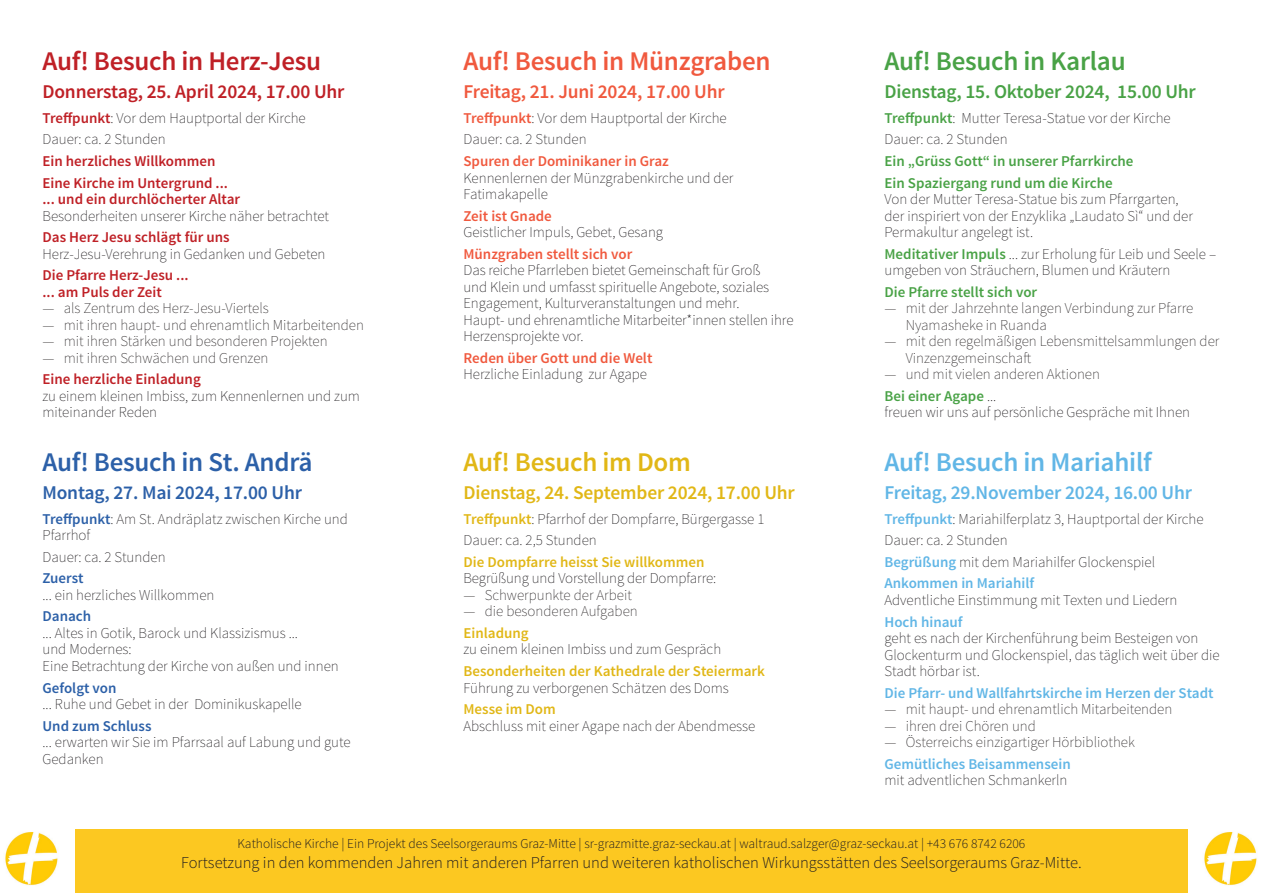
<style>
.page{position:relative;width:1263px;height:893px;background:#fff}
.page>*{position:absolute;margin:0;border:0;box-sizing:border-box;transform-origin:0 0}
.t1{font:600 27px "Source Sans Pro";letter-spacing:-.01em;color:#f0593e}
.t2{font:600 27px "Source Sans Pro";letter-spacing:-.01em;color:#bf2026}
.t3{font:600 27px "Source Sans Pro";letter-spacing:-.01em;color:#61b6e6}
.t4{font:600 27px "Source Sans Pro";letter-spacing:-.01em;color:#2c60a8}
.t5{font:600 27px "Source Sans Pro";letter-spacing:-.01em;color:#49a246}
.t6{font:600 27px "Source Sans Pro";letter-spacing:-.01em;color:#e1b716}
.datum{font:600 19.5px "Source Sans Pro";letter-spacing:-.01em;color:#e1b716}
.datum-2{font:600 19.5px "Source Sans Pro";letter-spacing:-.01em;color:#bf2026}
.datum-3{font:600 19.5px "Source Sans Pro";letter-spacing:-.01em;color:#49a246}
.datum-4{font:600 19.5px "Source Sans Pro";letter-spacing:-.01em;color:#61b6e6}
.datum-5{font:600 19.5px "Source Sans Pro";letter-spacing:-.01em;color:#f0593e}
.datum-6{font:600 19.5px "Source Sans Pro";letter-spacing:-.01em;color:#2c60a8}
.kontakt_gr{font:300 16.5px "Source Sans Pro";color:#231f20}
.text{font:200 15px/16.5px "Source Sans Pro";color:#171417}
.t7{font:200 15px/16.5px "Source Sans Pro";color:#231f20}
.text-2{font:600 15px/16.5px "Source Sans Pro";color:#bf2026}
.text-3{font:600 15px/16.5px "Source Sans Pro";color:#e1b716}
.text_ohne_abstand{font:200 15px/16.5px "Source Sans Pro";letter-spacing:-.005em;color:#171417}
.text_ohne_abstand-2{font:600 15px "Source Sans Pro";color:#61b6e6}
.text_ohne_abstand-3{font:600 15px/16.5px "Source Sans Pro";color:#bf2026}
.text-4{font:600 15px "Source Sans Pro";color:#49a246}
.text_ohne_abstand-4{font:600 15px "Source Sans Pro";color:#49a246}
.kontakt{font:300 13.5px "Source Sans Pro";color:#231f20}
.s1{font-weight:600;color:#bf2026}
.s2{font-weight:200;color:#171417}
.s3{font-weight:600;color:#2c60a8}
.s4{font-weight:600;color:#f0593e}
.s5{font-weight:600;color:#e1b716}
.s6{font-weight:600;color:#49a246}
.s7{font-weight:600;color:#61b6e6}
</style>
<div class="page">
<div style="left:0;top:829px;width:1263px;height:64px;background:#fcc821"></div>
<div style="left:1189px;top:812px;width:74px;height:81px;background:#fff"></div>
<img style="left:1204px;top:832px;width:53px;height:53px">
<div style="left:0;top:812px;width:74px;height:81px;background:#fff"></div>
<img style="left:5px;top:832px;width:53px;height:53px">
<p class="t2" style="left:43px;top:44px;width:280px">Auf! Besuch in Herz-Jesu</p>
<p class="datum-2" style="left:43px;top:79px;width:303px">Donnerstag, 25. April 2024, 17.00 Uhr</p>
<p class="text" style="left:43px;top:110px;width:265px"><span class="s1">Treffpunkt</span>: Vor dem Hauptportal der Kirche</p>
<p class="text" style="left:43px;top:131px;width:125px">Dauer: ca. 2 Stunden</p>
<p class="text-2" style="left:43px;top:153px;width:174px">Ein herzliches Willkommen</p>
<p class="text-2" style="left:43px;top:175px;width:288px">Eine Kirche im Untergrund ...<br>... und ein durchlöcherter Altar<br><span class="s2">Besonderheiten unserer Kirche näher betrachtet</span></p>
<p class="text" style="left:43px;top:229px;width:284px"><span class="s1">Das Herz Jesu schlägt für uns<br></span>Herz-Jesu-Verehrung in Gedanken und Gebeten</p>
<p class="text_ohne_abstand-3" style="left:43px;top:268px;width:148px">Die Pfarre Herz-Jesu ... ... am Puls der Zeit</p>
<p class="t7" style="left:43px;top:300px;width:228px">― als Zentrum des Herz-Jesu-Viertels</p>
<p class="t7" style="left:43px;top:317px;width:323px">― mit ihren haupt- und ehrenamtlich Mitarbeitenden</p>
<p class="t7" style="left:43px;top:333px;width:287px">― mit ihren Stärken und besonderen Projekten</p>
<p class="t7" style="left:43px;top:350px;width:227px">― mit ihren Schwächen und Grenzen</p>
<p class="text" style="left:43px;top:371px;width:319px"><span class="s1">Eine herzliche Einladung<br></span>zu einem kleinen Imbiss, zum Kennenlernen und zum miteinander Reden</p>
<p class="t4" style="left:43px;top:445px;width:272px">Auf! Besuch in St. Andrä</p>
<p class="datum-6" style="left:43px;top:480px;width:261px">Montag, 27. Mai 2024, 17.00 Uhr</p>
<p class="text" style="left:43px;top:510px;width:307px"><span class="s3">Treffpunkt</span>: Am St. Andräplatz zwischen Kirche und<br>Pfarrhof</p>
<p class="text" style="left:43px;top:548px;width:125px">Dauer: ca. 2 Stunden</p>
<p class="text" style="left:43px;top:570px;width:173px"><span class="s3">Zuerst<br></span>... ein herzliches Willkommen</p>
<p class="text" style="left:43px;top:608px;width:298px"><span class="s3">Danach<br></span>... Altes in Gotik, Barock und Klassizismus ...<br>und Modernes:<br>Eine Betrachtung der Kirche von außen und innen</p>
<p class="text" style="left:43px;top:679px;width:261px"><span class="s3">Gefolgt von<br></span>... Ruhe und Gebet in der Dominikuskapelle</p>
<p class="text" style="left:43px;top:717px;width:310px"><span class="s3">Und zum Schluss<br></span>... erwarten wir Sie im Pfarrsaal auf Labung und gute<br>Gedanken</p>
<p class="t1" style="left:463px;top:44px;width:308px">Auf! Besuch in Münzgraben</p>
<p class="datum-5" style="left:463px;top:79px;width:263px">Freitag, 21. Juni 2024, 17.00 Uhr</p>
<p class="text" style="left:463px;top:110px;width:265px"><span class="s4">Treffpunkt</span>: Vor dem Hauptportal der Kirche</p>
<p class="text" style="left:463px;top:131px;width:125px">Dauer: ca. 2 Stunden</p>
<p class="text" style="left:463px;top:153px;width:271px"><span class="s4">Spuren der Dominikaner in Graz<br></span>Kennenlernen der Münzgrabenkirche und der<br>Fatimakapelle</p>
<p class="text" style="left:463px;top:207px;width:201px"><span class="s4">Zeit ist Gnade<br></span>Geistlicher Impuls, Gebet, Gesang</p>
<p class="text" style="left:463px;top:246px;width:331px"><span class="s4">Münzgraben stellt sich vor<br></span>Das reiche Pfarrleben bietet Gemeinschaft für Groß<br>und Klein und umfasst spirituelle Angebote, soziales Engagement, Kulturveranstaltungen und mehr.<br>Haupt- und ehrenamtliche Mitarbeiter*innen stellen ihre Herzensprojekte vor.</p>
<p class="text" style="left:463px;top:350px;width:190px"><span class="s4">Reden über Gott und die Welt<br></span>Herzliche Einladung zur Agape</p>
<p class="t6" style="left:463px;top:445px;width:229px">Auf! Besuch im Dom</p>
<p class="datum" style="left:463px;top:480px;width:333px">Dienstag, 24. September 2024, 17.00 Uhr</p>
<p class="text" style="left:463px;top:510px;width:302px"><span class="s5">Treffpunkt</span>: Pfarrhof der Dompfarre, Bürgergasse 1</p>
<p class="text" style="left:463px;top:532px;width:135px">Dauer: ca. 2,5 Stunden</p>
<p class="text_ohne_abstand" style="left:463px;top:554px;width:254px"><span class="s5">Die Dompfarre heisst Sie willkommen<br></span>Begrüßung und Vorstellung der Dompfarre:</p>
<p class="t7" style="left:463px;top:587px;width:170px">― Schwerpunkte der Arbeit</p>
<p class="t7" style="left:463px;top:603px;width:176px">― die besonderen Aufgaben</p>
<p class="text" style="left:463px;top:625px;width:259px"><span class="s5">Einladung<br></span>zu einem kleinen Imbiss und zum Gespräch</p>
<p class="text-3" style="left:463px;top:663px;width:303px">Besonderheiten der Kathedrale der Steiermark<br><span class="s2">Führung zu verborgenen Schätzen des Doms</span></p>
<p class="text" style="left:463px;top:701px;width:293px"><span class="s5">Messe im Dom<br></span>Abschluss mit einer Agape nach der Abendmesse</p>
<p class="t5" style="left:884px;top:44px;width:243px">Auf! Besuch in Karlau</p>
<p class="datum-3" style="left:884px;top:79px;width:313px">Dienstag, 15. Oktober 2024, 15.00 Uhr</p>
<p class="text" style="left:884px;top:110px;width:288px"><span class="s6">Treffpunkt</span>: Mutter Teresa-Statue vor der Kirche</p>
<p class="text" style="left:884px;top:131px;width:125px">Dauer: ca. 2 Stunden</p>
<p class="text-4" style="left:884px;top:152px;width:251px">Ein „Grüss Gott“ in unserer Pfarrkirche</p>
<p class="text" style="left:884px;top:174px;width:310px"><span class="s6">Ein Spaziergang rund um die Kirche<br></span>Von der Mutter Teresa-Statue bis zum Pfarrgarten, der inspiriert von der Enzyklika „Laudato Sì“ und der Permakultur angelegt ist.</p>
<p class="text" style="left:884px;top:246px;width:333px"><span class="s6">Meditativer Impuls</span> ... zur Erholung für Leib und Seele – umgeben von Sträuchern, Blumen und Kräutern</p>
<p class="text_ohne_abstand-4" style="left:884px;top:282px;width:154px">Die Pfarre stellt sich vor</p>
<p class="t7" style="left:906px;top:300px;width:289px;text-indent:-21px">― mit der Jahrzehnte langen Verbindung zur Pfarre<br>Nyamasheke in Ruanda</p>
<p class="t7" style="left:906px;top:333px;width:315px;text-indent:-21px">― mit den regelmäßigen Lebensmittelsammlungen der<br>Vinzenzgemeinschaft</p>
<p class="t7" style="left:884px;top:366px;width:217px">― und mit vielen anderen Aktionen</p>
<p class="text" style="left:884px;top:388px;width:307px"><span class="s6">Bei einer Agape</span> ...<br>freuen wir uns auf persönliche Gespräche mit Ihnen</p>
<p class="t3" style="left:884px;top:445px;width:269px">Auf! Besuch in Mariahilf</p>
<p class="datum-4" style="left:884px;top:480px;width:309px">Freitag, 29.November 2024, 16.00 Uhr</p>
<p class="text" style="left:884px;top:510px;width:321px"><span class="s7">Treffpunkt</span>: Mariahilferplatz 3, Hauptportal der Kirche</p>
<p class="text" style="left:884px;top:532px;width:125px">Dauer: ca. 2 Stunden</p>
<p class="text" style="left:884px;top:554px;width:272px"><span class="s7">Begrüßung</span> mit dem Mariahilfer Glockenspiel</p>
<p class="text" style="left:884px;top:575px;width:294px"><span class="s7">Ankommen in Mariahilf<br></span>Adventliche Einstimmung mit Texten und Liedern</p>
<p class="text" style="left:884px;top:613px;width:337px"><span class="s7">Hoch hinauf<br></span>geht es nach der Kirchenführung beim Besteigen von Glockenturm und Glockenspiel, das täglich weit über die Stadt hörbar ist.</p>
<p class="text_ohne_abstand-2" style="left:884px;top:683px;width:331px">Die Pfarr- und Wallfahrtskirche im Herzen der Stadt</p>
<p class="t7" style="left:884px;top:701px;width:289px">― mit haupt- und ehrenamtlich Mitarbeitenden</p>
<p class="t7" style="left:884px;top:717px;width:153px">― ihren drei Chören und</p>
<p class="t7" style="left:884px;top:734px;width:252px">― Österreichs einzigartiger Hörbibliothek</p>
<p class="text" style="left:884px;top:755px;width:188px"><span class="s7">Gemütliches Beisammensein </span>mit adventlichen Schmankerln</p>
<p class="kontakt" style="left:238px;top:835px;width:789px">Katholische Kirche | Ein Projekt des Seelsorgeraums Graz-Mitte | sr-grazmitte.graz-seckau.at | waltraud.salzger@graz-seckau.at | +43 676 8742 6206</p>
<p class="kontakt_gr" style="left:181px;top:852px;width:902px">Fortsetzung in den kommenden Jahren mit anderen Pfarren und weiteren katholischen Wirkungsstätten des Seelsorgeraums Graz-Mitte.</p>
</div>
